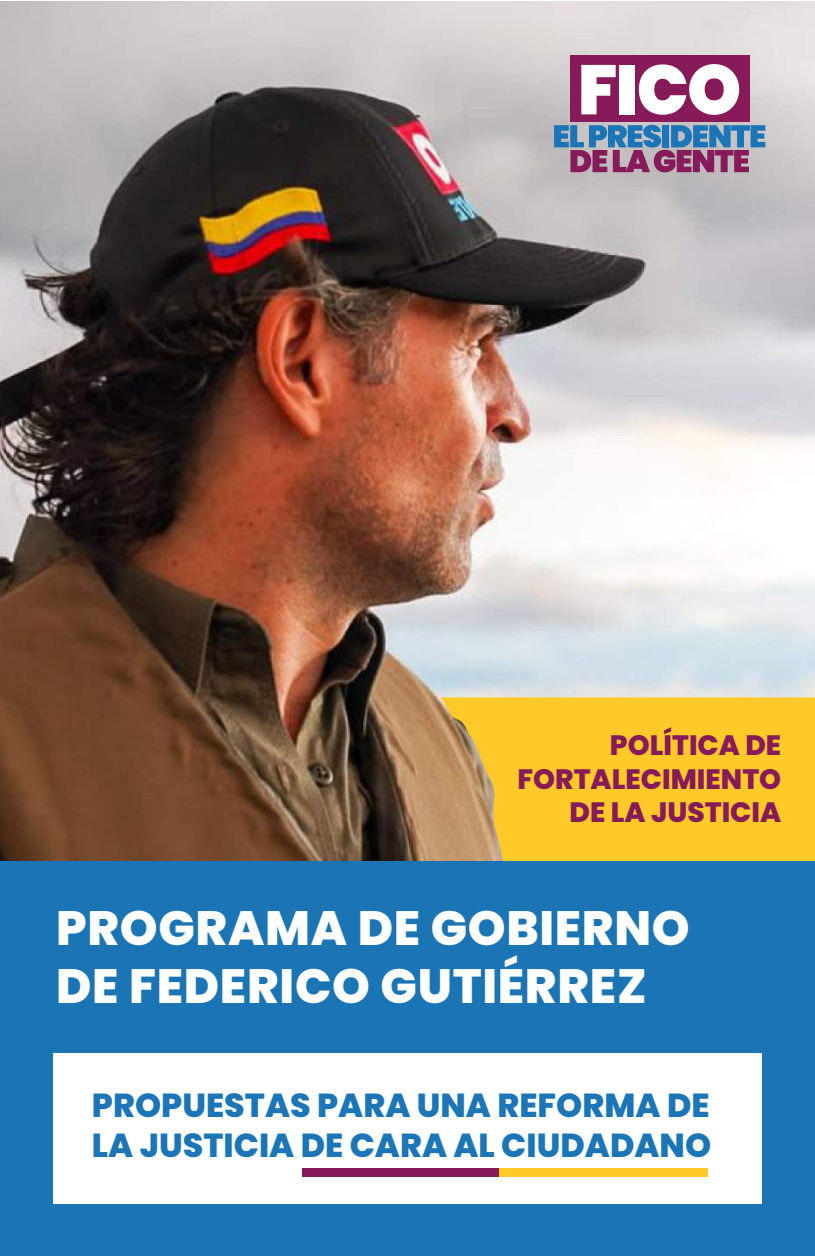
<style>
.page{position:relative;width:815px;height:1256px;background:#fff}
.page>*{position:absolute;margin:0;border:0;box-sizing:border-box;transform-origin:0 0}
.t1{font:800 48.12px/57.8px "Poppins";letter-spacing:.015em;color:#fff}
.t2{font:800 33.25px/39.9px "Poppins";color:#1b75b6}
.t3{font:800 28px/33.6px "Poppins";color:#871a58;text-align:right}
</style>
<div class="page">
<img style="left:0;top:1px;width:815px;height:860px">
<div style="left:0;top:861px;width:815px;height:395px;background:#1b75b5"></div>
<div style="left:571px;top:55px;width:179px;height:66px;background:#871a58"></div>
<svg style="left:581px;top:65px;width:34px;height:49px"></svg>
<div style="left:619px;top:65px;width:15px;height:49px;background:#fff"></div>
<svg style="left:639px;top:64px;width:100px;height:51px"></svg>
<svg style="left:554px;top:125px;width:211px;height:47px;background:#7a7aa0"></svg>
<div style="left:53px;top:1053px;width:709px;height:151px;background:#fff"></div>
<svg style="left:440px;top:697px;width:375px;height:164px;background:#f6c232"></svg>
<div style="left:302px;top:1168px;width:406px;height:9px;background:#861a58"></div>
<div style="left:500px;top:1168px;width:208px;height:9px;background:#ffc929"></div>
<p class="t3" style="left:517px;top:728px;width:265px">POLÍTICA DE<br>FORTALECIMIENTO<br>DE LA JUSTICIA</p>
<h1 class="t1" style="left:56px;top:899px;width:635px">PROGRAMA DE GOBIERNO<br>DE FEDERICO GUTIÉRREZ</h1>
<p class="t2" style="left:92px;top:1086px;width:621px">PROPUESTAS PARA UNA REFORMA DE<br>LA JUSTICIA DE CARA AL CIUDADANO</p>
</div>
